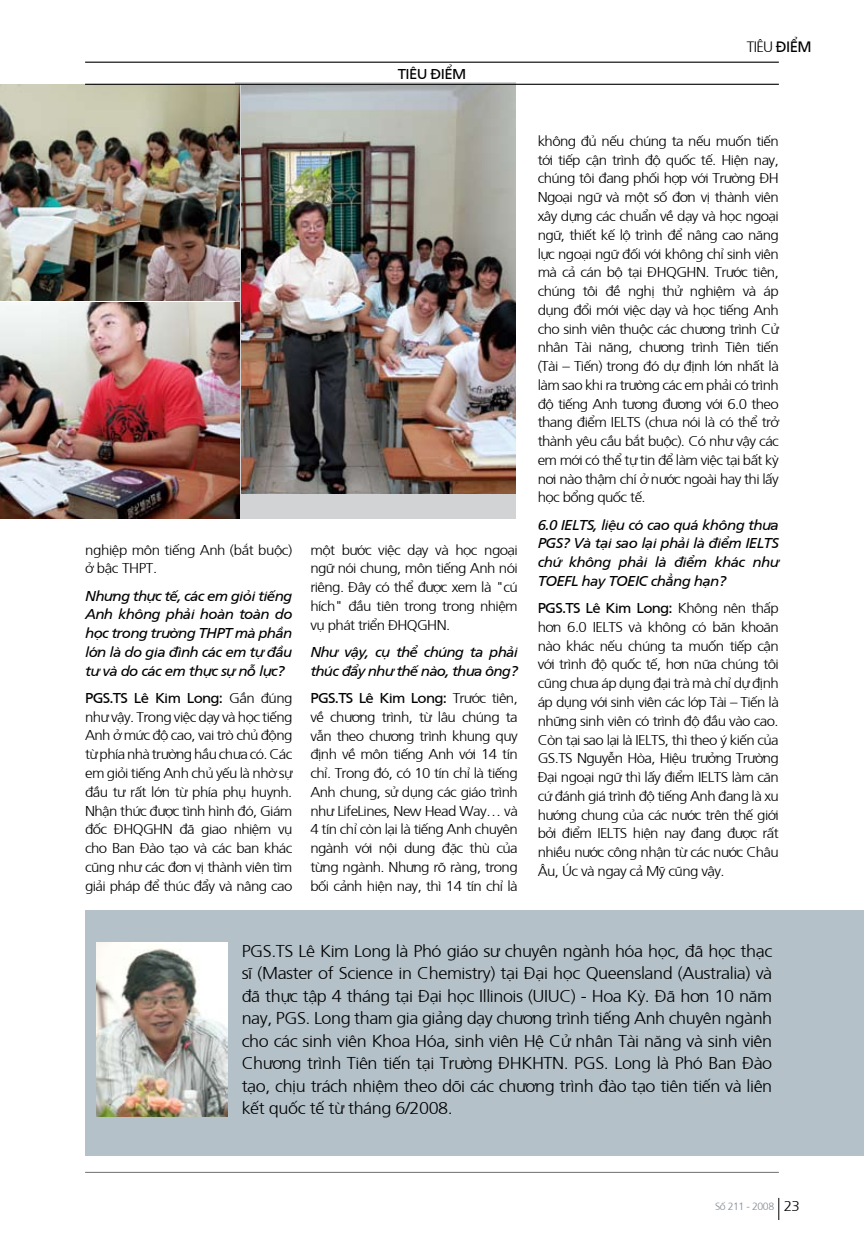
<style>
.page{position:relative;width:864px;height:1242px;background:#fff}
.page>*{position:absolute;margin:0;border:0;box-sizing:border-box;transform-origin:0 0}
.t1{font:300 17.1px/22.5px "Frutiger";letter-spacing:-.025em;color:#000;text-align:justify;scale:1.05 1}
.t2{font:300 15px "Frutiger";color:#000}
.t3{font:300 14.25px/18.8px "Frutiger";letter-spacing:-.04em;color:#000;text-align:justify;scale:1.05 1}
.t4{font:italic 14.25px/18.8px "Frutiger";letter-spacing:-.04em;color:#000;text-align:justify;scale:1.05 1}
.t5{font:14.25px "Frutiger";letter-spacing:-.04em;color:#000;scale:1.05 1}
.t6{font:300 10.5px "Frutiger";letter-spacing:-.04em;color:#828b92}
.s1{font-weight:400}
.s2{font-size:14.25px;color:#000}
</style>
<div class="page">
<div style="left:235px;top:82px;width:280px;height:437px;background:#d1d3d4"></div>
<img style="left:0;top:84px;width:239px;height:435px">
<img style="left:241px;top:85px;width:274px;height:408px">
<hr style="left:85px;top:62px;width:693px;height:1px;background:#000">
<hr style="left:85px;top:84px;width:693px;height:1px;background:#000">
<hr style="left:85px;top:1172px;width:693px;height:1px;background:#6d6f71">
<svg style="left:778px;top:1198px;width:1px;height:22px"></svg>
<div style="left:85px;top:910px;width:778px;height:246px;background:#b4c1c9"></div>
<img style="left:96px;top:942px;width:131px;height:174px">
<p class="t5" style="left:397px;top:64px;width:67px">TIÊU ĐIỂM</p>
<p class="t2" style="left:746px;top:36px;width:66px">TIÊU <span class="s1">ĐIỂM</span></p>
<p class="t3" style="left:85px;top:539px;width:199px">nghiệp môn tiếng Anh (bắt buộc) ở bậc THPT.</p>
<p class="t4" style="left:85px;top:585px;width:199px">Nhưng thực tế, các em giỏi tiếng Anh không phải hoàn toàn do học trong trường THPT mà phần lớn là do gia đình các em tự đầu tư và do các em thực sự nỗ lực?</p>
<p class="t3" style="left:85px;top:687px;width:199px"><span class="s1">PGS.TS Lê Kim Long:</span> Gần đúng như vậy. Trong việc dạy và học tiếng Anh ở mức độ cao, vai trò chủ động từ phía nhà trường hầu chưa có. Các em giỏi tiếng Anh chủ yếu là nhờ sự đầu tư rất lớn từ phía phụ huynh.<br>Nhận thức được tình hình đó, Giám đốc ĐHQGHN đã giao nhiệm vụ cho Ban Đào tạo và các ban khác cũng như các đơn vị thành viên tìm giải pháp để thúc đẩy và nâng cao</p>
<p class="t3" style="left:310px;top:539px;width:199px">một bước việc dạy và học ngoại ngữ nói chung, môn tiếng Anh nói riêng. Đây có thể được xem là "cú hích" đầu tiên trong trong nhiệm vụ phát triển ĐHQGHN.</p>
<p class="t4" style="left:310px;top:641px;width:199px">Như vậy, cụ thể chúng ta phải thúc đẩy như thế nào, thưa ông?</p>
<p class="t3" style="left:310px;top:688px;width:199px"><span class="s1">PGS.TS Lê Kim Long:</span> Trước tiên, về chương trình, từ lâu chúng ta vẫn theo chương trình khung quy định về môn tiếng Anh với 14 tín chỉ. Trong đó, có 10 tín chỉ là tiếng Anh chung, sử dụng các giáo trình như LifeLines, New Head Way… và 4 tín chỉ còn lại là tiếng Anh chuyên ngành với nội dung đặc thù của từng ngành. Nhưng rõ ràng, trong bối cảnh hiện nay, thì 14 tín chỉ là</p>
<p class="t3" style="left:537px;top:131px;width:231px">không đủ nếu chúng ta nếu muốn tiến tới tiếp cận trình độ quốc tế. Hiện nay, chúng tôi đang phối hợp với Trường ĐH Ngoại ngữ và một số đơn vị thành viên xây dựng các chuẩn về dạy và học ngoại ngữ, thiết kế lộ trình để nâng cao năng lực ngoại ngữ đối với không chỉ sinh viên mà cả cán bộ tại ĐHQGHN. Trước tiên, chúng tôi đề nghị thử nghiệm và áp dụng đổi mới việc dạy và học tiếng Anh cho sinh viên thuộc các chương trình Cử nhân Tài năng, chương trình Tiên tiến (Tài – Tiến) trong đó dự định lớn nhất là làm sao khi ra trường các em phải có trình độ tiếng Anh tương đương với 6.0 theo thang điểm IELTS (chưa nói là có thể trở thành yêu cầu bắt buộc). Có như vậy các em mới có thể tự tin để làm việc tại bất kỳ nơi nào thậm chí ở nước ngoài hay thi lấy học bổng quốc tế.</p>
<p class="t4" style="left:537px;top:514px;width:231px">6.0 IELTS, liệu có cao quá không thưa PGS? Và tại sao lại phải là điểm IELTS chứ không phải là điểm khác như TOEFL hay TOEIC chẳng hạn?</p>
<p class="t3" style="left:537px;top:598px;width:231px"><span class="s1">PGS.TS Lê Kim Long:</span> Không nên thấp hơn 6.0 IELTS và không có băn khoăn nào khác nếu chúng ta muốn tiếp cận với trình độ quốc tế, hơn nữa chúng tôi cũng chưa áp dụng đại trà mà chỉ dự định áp dụng với sinh viên các lớp Tài – Tiến là những sinh viên có trình độ đầu vào cao.<br>Còn tại sao lại là IELTS, thì theo ý kiến của GS.TS Nguyễn Hòa, Hiệu trưởng Trường Đại ngoại ngữ thì lấy điểm IELTS làm căn cứ đánh giá trình độ tiếng Anh đang là xu hướng chung của các nước trên thế giới bởi điểm IELTS hiện nay đang được rất nhiều nước công nhận từ các nước Châu Âu, Úc và ngay cả Mỹ cũng vậy.</p>
<p class="t1" style="left:242px;top:938px;width:506px">PGS.TS Lê Kim Long là Phó giáo sư chuyên ngành hóa học, đã học thạc sĩ (Master of Science in Chemistry) tại Đại học Queensland (Australia) và đã thực tập 4 tháng tại Đại học Illinois (UIUC) - Hoa Kỳ. Đã hơn 10 năm nay, PGS. Long tham gia giảng dạy chương trình tiếng Anh chuyên ngành cho các sinh viên Khoa Hóa, sinh viên Hệ Cử nhân Tài năng và sinh viên Chương trình Tiên tiến tại Trường ĐHKHTN. PGS. Long là Phó Ban Đào tạo, chịu trách nhiệm theo dõi các chương trình đào tạo tiên tiến và liên kết quốc tế từ tháng 6/2008.</p>
<p class="t6" style="left:714px;top:1198px;width:86px">Số 211 - 2008 <span class="s2">23</span></p>
</div>
